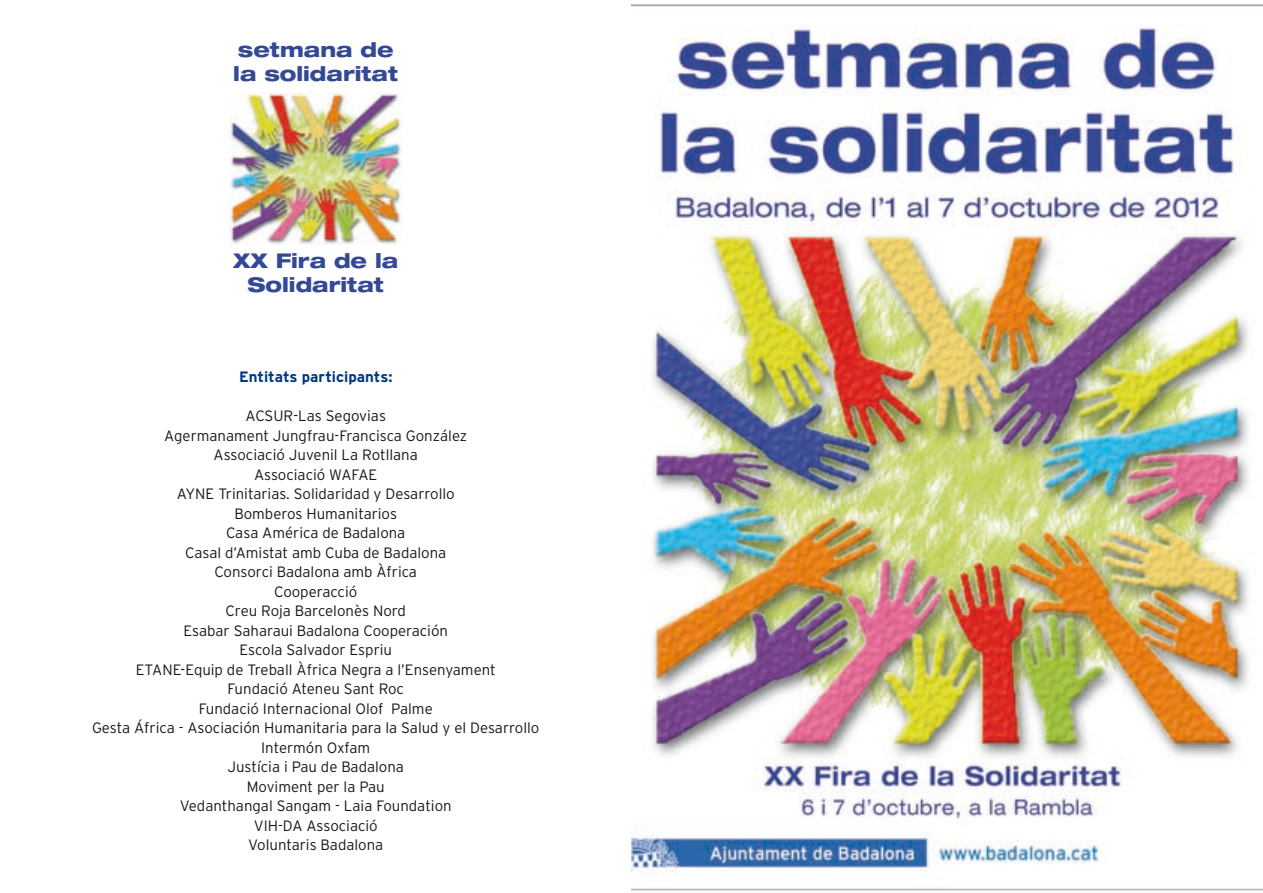
<style>
.page{position:relative;width:1263px;height:893px;background:#fff}
.page>*{position:absolute;margin:0;border:0;box-sizing:border-box;transform-origin:0 0}
.t1{font:800 expanded 20.4px/24.5px "Helvetica Neue LT Std";color:#344996;text-align:center}
.t2{font:300 15px "Interstate";color:#1a171c}
.t3{font:700 15px "Interstate";color:#003883}
</style>
<div class="page">
<img style="left:631px;top:4px;width:632px;height:887px">
<img style="left:229px;top:92px;width:173px;height:153px">
<p class="t1" style="left:238px;top:37px;width:157px">setmana de</p>
<p class="t1" style="left:233px;top:61px;width:167px">la solidaritat</p>
<p class="t1" style="left:233px;top:248px;width:167px">XX Fira de la<br>Solidaritat</p>
<p class="t3" style="left:239px;top:368px;width:155px">Entitats participants:</p>
<p class="t2" style="left:245px;top:407px;width:142px">ACSUR-Las Segovias</p>
<p class="t2" style="left:164px;top:427px;width:305px">Agermanament Jungfrau-Francisca González</p>
<p class="t2" style="left:214px;top:446px;width:206px">Associació Juvenil La Rotllana</p>
<p class="t2" style="left:254px;top:466px;width:125px">Associació WAFAE</p>
<p class="t2" style="left:177px;top:485px;width:279px">AYNE Trinitarias. Solidaridad y Desarrollo</p>
<p class="t2" style="left:234px;top:505px;width:164px">Bomberos Humanitarios</p>
<p class="t2" style="left:226px;top:524px;width:181px">Casa América de Badalona</p>
<p class="t2" style="left:185px;top:544px;width:263px">Casal d’Amistat amb Cuba de Badalona</p>
<p class="t2" style="left:214px;top:563px;width:204px">Consorci Badalona amb Àfrica</p>
<p class="t2" style="left:274px;top:583px;width:85px">Cooperacció</p>
<p class="t2" style="left:226px;top:602px;width:182px">Creu Roja Barcelonès Nord</p>
<p class="t2" style="left:183px;top:622px;width:266px">Esabar Saharaui Badalona Cooperación</p>
<p class="t2" style="left:239px;top:641px;width:154px">Escola Salvador Espriu</p>
<p class="t2" style="left:136px;top:661px;width:362px">ETANE-Equip de Treball Àfrica Negra a l’Ensenyament</p>
<p class="t2" style="left:227px;top:680px;width:178px">Fundació Ateneu Sant Roc</p>
<p class="t2" style="left:199px;top:700px;width:236px">Fundació Internacional Olof Palme</p>
<p class="t2" style="left:92px;top:719px;width:449px">Gesta África - Asociación Humanitaria para la Salud y el Desarrollo</p>
<p class="t2" style="left:261px;top:739px;width:111px">Intermón Oxfam</p>
<p class="t2" style="left:227px;top:758px;width:178px">Justícia i Pau de Badalona</p>
<p class="t2" style="left:247px;top:778px;width:140px">Moviment per la Pau</p>
<p class="t2" style="left:180px;top:797px;width:273px">Vedanthangal Sangam - Laia Foundation</p>
<p class="t2" style="left:254px;top:817px;width:126px">VIH-DA Associació</p>
<p class="t2" style="left:248px;top:836px;width:137px">Voluntaris Badalona</p>
</div>
